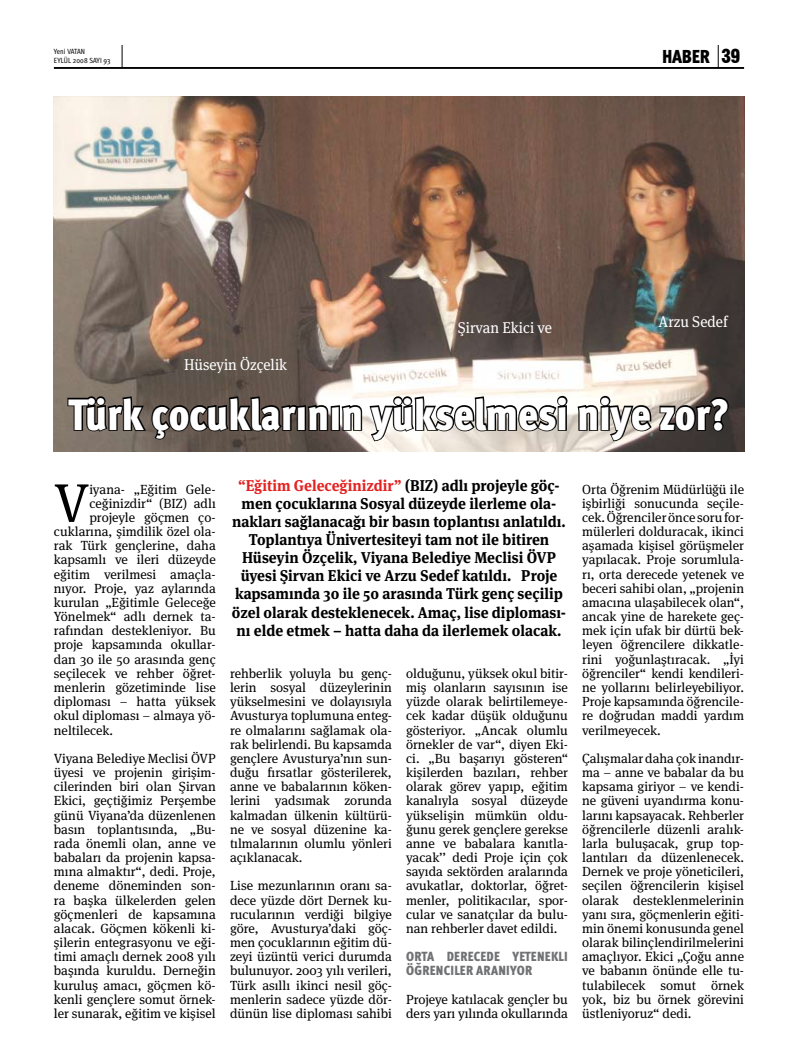
<style>
.page{position:relative;width:798px;height:1063px;background:#fff}
.page>*{position:absolute;margin:0;border:0;box-sizing:border-box;transform-origin:0 0}
.t1{font:54.38px "Meta Serif Pro";color:#000}
.t2{font:900 43.75px "Meta Cond Pro";letter-spacing:-.005em;color:#fff}
.t3{font:900 18.75px "Meta Cond Pro";letter-spacing:-.015em;color:#000}
.t4{font:700 15.62px/18.1px "Meta Serif Pro";color:#000;text-align:center;scale:.95 1}
.t5{font:15.62px "Meta Serif Pro";color:#fff;scale:.95 1}
.t6{font:13.25px/14.1px "Meta Serif Pro";color:#000;text-align:justify}
.t7{font:900 13.25px/14.1px "Meta Cond Pro";letter-spacing:.02em;color:#707173}
.t8{font:7.5px/9px "Meta Cond Pro";letter-spacing:.01em;color:#000}
.s1{font-family:"Swiss 721 BT";font-stretch:condensed}
.s2{color:#e32322}
</style>
<div class="page">
<svg style="left:717px;top:45px;width:1px;height:22px"></svg>
<svg style="left:122px;top:45px;width:1px;height:22px"></svg>
<hr style="left:54px;top:67px;width:689px;height:2px;background:#000">
<img style="left:54px;top:97px;width:689px;height:354px">
<svg style="left:66px;top:395px;width:502px;height:57px;background:#7f7872"></svg>
<svg style="left:576px;top:395px;width:153px;height:57px;background:#77716b"></svg>
<p class="t8" style="left:54px;top:48px;width:58px">Yeni VATAN<br>EYLÜL 2008 SAYI 93</p>
<h3 class="t3" style="left:661px;top:44px;width:80px">HABER <span class="s1">39</span></h3>
<p class="t5" style="left:184px;top:353px;width:110px">Hüseyin Özçelik</p>
<p class="t5" style="left:458px;top:316px;width:100px">Şirvan Ekici ve</p>
<p class="t5" style="left:658px;top:310px;width:74px">Arzu Sedef</p>
<h2 class="t2" style="left:68px;top:386px;width:662px">TÜRK ÇOCUKLARININ YÜKSELMESI NIYE ZOR?</h2>
<p class="t4" style="left:232px;top:475px;width:353px"><span class="s2">“Eğitim Geleceğinizdir”</span> (BIZ) adlı projeyle göç&shy;men çocuklarına Sosyal düzeyde ilerleme ola&shy;nakları sağlanacağı bir basın toplantısı anlatıldı.<br>Toplantıya Ünivertesiteyi tam not ile bitiren Hüseyin Özçelik, Viyana Belediye Meclisi ÖVP üyesi Şirvan Ekici ve Arzu Sedef katıldı. Proje kapsamında 30 ile 50 arasında Türk genç seçilip özel olarak desteklenecek. Amaç, lise diploması&shy;nı elde etmek – hatta daha da ilerlemek olacak.</p>
<p class="t6" style="left:582px;top:481px;width:163px">Orta Öğrenim Müdürlüğü ile işbirliği sonucunda seçile&shy;cek. Öğrenciler önce soru for&shy;mülerleri dolduracak, ikinci aşamada kişisel görüşmeler yapılacak. Proje sorumlula&shy;rı, orta derecede yetenek ve beceri sahibi olan, „projenin amacına ulaşabilecek olan“, ancak yine de harekete geç&shy;mek için ufak bir dürtü bek&shy;leyen öğrencilere dikkatle&shy;rini yoğunlaştıracak. „İyi öğrenciler“ kendi kendileri&shy;ne yollarını belirleyebiliyor.<br>Proje kapsamında öğrencile&shy;re doğrudan maddi yardım verilmeyecek.</p>
<p class="t6" style="left:582px;top:751px;width:163px">Çalışmalar daha çok inandır&shy;ma – anne ve babalar da bu kapsama giriyor – ve kendi&shy;ne güveni uyandırma konu&shy;larını kapsayacak. Rehberler öğrencilerle düzenli aralık&shy;larla buluşacak, grup top&shy;lantıları da düzenlenecek.<br>Dernek ve proje yöneticileri, seçilen öğrencilerin kişisel olarak desteklenmelerinin yanı sıra, göçmenlerin eğiti&shy;min önemi konusunda genel olarak bilinçlendirilmelerini amaçlıyor. Ekici „Çoğu anne ve babanın önünde elle tu&shy;tulabilecek somut örnek yok, biz bu örnek görevini üstleniyoruz“ dedi.</p>
<h1 class="t1" style="left:54px;top:464px;width:37px">V</h1>
<p class="t6" style="left:89px;top:481px;width:128px">iyana- „Eğitim Gele-</p>
<p class="t6" style="left:89px;top:495px;width:128px">ceğinizdir“ (BIZ) adlı</p>
<p class="t6" style="left:89px;top:510px;width:128px">projeyle göçmen ço-</p>
<p class="t6" style="left:54px;top:524px;width:163px">cuklarına, şimdilik özel ola-</p>
<p class="t6" style="left:54px;top:538px;width:163px">rak Türk gençlerine, daha</p>
<p class="t6" style="left:54px;top:552px;width:163px">kapsamlı ve ileri düzeyde</p>
<p class="t6" style="left:54px;top:566px;width:163px">eğitim verilmesi amaçla-</p>
<p class="t6" style="left:54px;top:580px;width:163px">nıyor. Proje, yaz aylarında</p>
<p class="t6" style="left:54px;top:595px;width:163px">kurulan „Eğitimle Geleceğe</p>
<p class="t6" style="left:54px;top:609px;width:163px">Yönelmek“ adlı dernek ta-</p>
<p class="t6" style="left:54px;top:623px;width:163px">rafından destekleniyor. Bu</p>
<p class="t6" style="left:54px;top:637px;width:163px">proje kapsamında okullar-</p>
<p class="t6" style="left:54px;top:651px;width:163px">dan 30 ile 50 arasında genç</p>
<p class="t6" style="left:54px;top:665px;width:163px">seçilecek ve rehber öğret-</p>
<p class="t6" style="left:54px;top:680px;width:163px">menlerin gözetiminde lise</p>
<p class="t6" style="left:54px;top:694px;width:163px">diploması – hatta yüksek</p>
<p class="t6" style="left:54px;top:708px;width:163px">okul diploması – almaya yö-</p>
<p class="t6" style="left:54px;top:722px;width:61px">neltilecek.</p>
<p class="t6" style="left:54px;top:751px;width:163px">Viyana Belediye Meclisi ÖVP üyesi ve projenin girişim&shy;cilerinden biri olan Şirvan Ekici, geçtiğimiz Perşembe günü Viyana’da düzenlenen basın toplantısında, „Bu&shy;rada önemli olan, anne ve babaları da projenin kapsa&shy;mına almaktır“, dedi. Proje, deneme döneminden son&shy;ra başka ülkelerden gelen göçmenleri de kapsamına alacak. Göçmen kökenli ki&shy;şilerin entegrasyonu ve eği&shy;timi amaçlı dernek 2008 yılı başında kuruldu. Derneğin kuruluş amacı, göçmen kö&shy;kenli gençlere somut örnek&shy;ler sunarak, eğitim ve kişisel</p>
<p class="t6" style="left:230px;top:665px;width:163px">rehberlik yoluyla bu genç&shy;lerin sosyal düzeylerinin yükselmesini ve dolayısıyla Avusturya toplumuna enteg&shy;re olmalarını sağlamak ola&shy;rak belirlendi. Bu kapsamda gençlere Avusturya’nın sun&shy;duğu fırsatlar gösterilerek, anne ve babalarının köken&shy;lerini yadsımak zorunda kalmadan ülkenin kültürü&shy;ne ve sosyal düzenine ka&shy;tılmalarının olumlu yönleri açıklanacak.</p>
<p class="t6" style="left:230px;top:878px;width:163px">Lise mezunlarının oranı sa&shy;dece yüzde dört Dernek ku&shy;rucularının verdiği bilgiye göre, Avusturya’daki göç&shy;men çocuklarının eğitim dü&shy;zeyi üzüntü verici durumda bulunuyor. 2003 yılı verileri, Türk asıllı ikinci nesil göç&shy;menlerin sadece yüzde dör&shy;dünün lise diploması sahibi</p>
<p class="t6" style="left:406px;top:665px;width:163px">olduğunu, yüksek okul bitir&shy;miş olanların sayısının ise yüzde olarak belirtilemeye&shy;cek kadar düşük olduğunu gösteriyor. „Ancak olumlu örnekler de var“, diyen Eki&shy;ci. „Bu başarıyı gösteren“ kişilerden bazıları, rehber olarak görev yapıp, eğitim kanalıyla sosyal düzeyde yükselişin mümkün oldu&shy;ğunu gerek gençlere gerekse anne ve babalara kanıtla&shy;yacak’’ dedi Proje için çok sayıda sektörden aralarında avukatlar, doktorlar, öğret&shy;menler, politikacılar, spor&shy;cular ve sanatçılar da bulu&shy;nan rehberler davet edildi.</p>
<p class="t7" style="left:406px;top:950px;width:49px">ORTA DERECEDE</p>
<p class="t7" style="left:406px;top:950px;width:162px;text-indent:106px">YETENEKLI<br>ÖĞRENCI LER ARANIYOR</p>
<p class="t6" style="left:406px;top:991px;width:163px">Projeye katılacak gençler bu ders yarı yılında okullarında</p>
</div>
